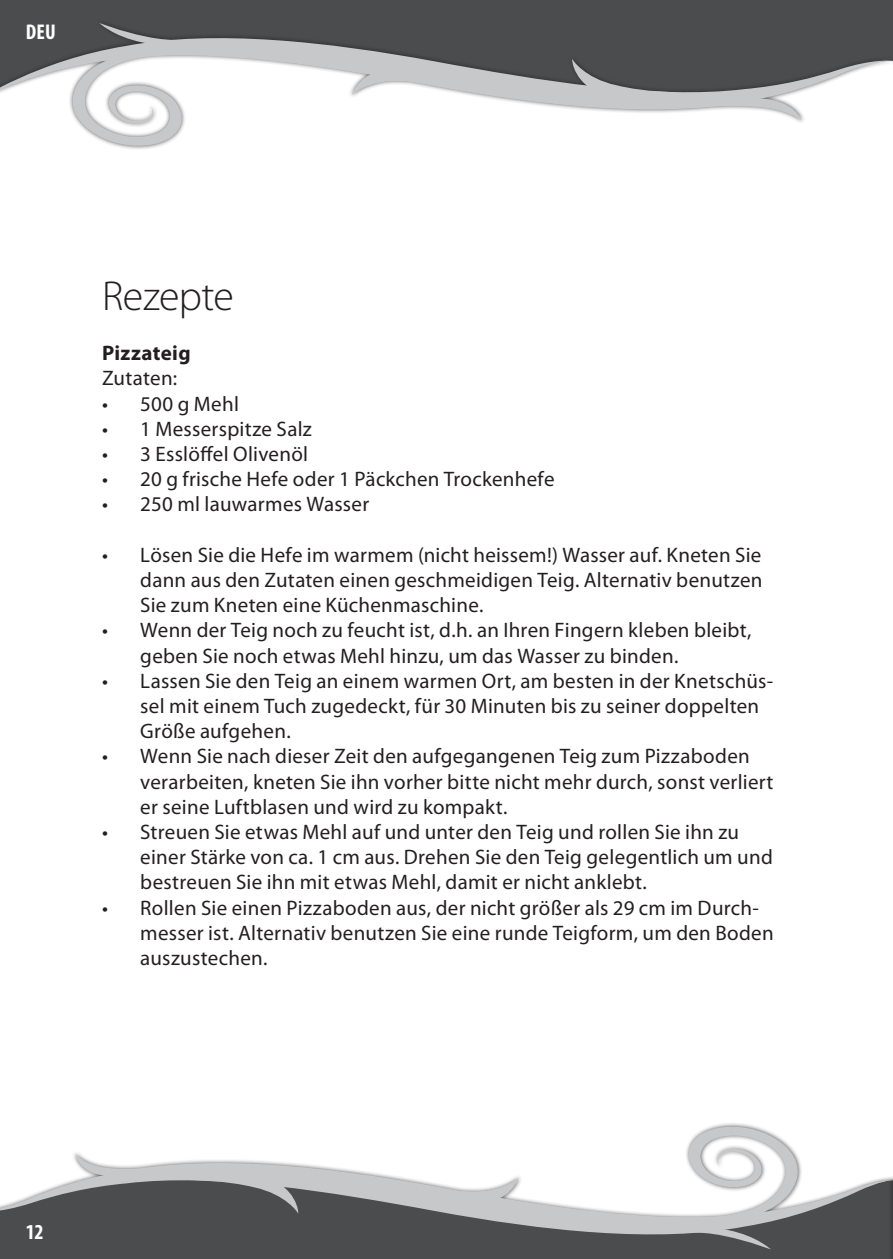
<style>
.page{position:relative;width:893px;height:1259px;background:#fff}
.page>*{position:absolute;margin:0;border:0;box-sizing:border-box;transform-origin:0 0}
.t1{font:300 42px "Myriad Pro";letter-spacing:-.015em;color:#231f20}
.t2{font:700 condensed 21.3px "Myriad Pro";color:#fff}
.t3{font:21px/25.2px "Myriad Pro";letter-spacing:.015em;color:#231f20}
.t4{font:700 21px "Myriad Pro";letter-spacing:.015em;color:#231f20}
</style>
<div class="page">
<div style="left:0;top:0;width:893px;height:19px;background:#4b4c4d"></div>
<div style="left:0;top:19px;width:893px;height:132px;background:#231f20;opacity:.75"></div>
<svg style="left:693px;top:119px;width:109px;height:2px"></svg>
<svg style="left:0;top:29px;width:893px;height:90px"></svg>
<svg style="left:70px;top:23px;width:152px;height:125px"></svg>
<div style="left:0;top:1243px;width:888px;height:16px;background:#4b4c4d"></div>
<svg style="left:0;top:1154px;width:888px;height:89px"></svg>
<svg style="left:648px;top:1124px;width:153px;height:126px"></svg>
<div style="left:888px;top:1122px;width:5px;height:137px;background:#231f20;opacity:.75"></div>
<svg style="left:892px;top:1154px;width:1px;height:105px"></svg>
<p class="t2" style="left:26px;top:19px;width:31px">DEU</p>
<h1 class="t1" style="left:102px;top:273px;width:133px">Rezepte</h1>
<p class="t4" style="left:102px;top:339px;width:90px">Pizzateig</p>
<p class="t3" style="left:102px;top:365px;width:76px">Zutaten:</p>
<p class="t3" style="left:102px;top:390px;width:138px">• 500 g Mehl</p>
<p class="t3" style="left:102px;top:416px;width:211px">• 1 Messerspitze Salz</p>
<p class="t3" style="left:102px;top:441px;width:208px">• 3 Esslöffel Olivenöl</p>
<p class="t3" style="left:102px;top:466px;width:454px">• 20 g frische Hefe oder 1 Päckchen Trockenhefe</p>
<p class="t3" style="left:102px;top:491px;width:269px">• 250 ml lauwarmes Wasser</p>
<p class="t3" style="left:140px;top:542px;width:624px;text-align:justify;text-indent:-38px">• Lösen Sie die Hefe im warmem (nicht heissem!) Wasser auf. Kneten Sie dann aus den Zutaten einen geschmeidigen Teig. Alternativ benutzen Sie zum Kneten eine Küchenmaschine.</p>
<p class="t3" style="left:140px;top:617px;width:613px;text-indent:-38px">• Wenn der Teig noch zu feucht ist, d.h. an Ihren Fingern kleben bleibt, geben Sie noch etwas Mehl hinzu, um das Wasser zu binden.</p>
<p class="t3" style="left:140px;top:668px;width:634px;text-indent:-38px">• Lassen Sie den Teig an einem warmen Ort, am besten in der Knetschüs&shy;sel mit einem Tuch zugedeckt, für 30 Minuten bis zu seiner doppelten<br>Größe aufgehen.</p>
<p class="t3" style="left:140px;top:743px;width:635px;text-indent:-38px">• Wenn Sie nach dieser Zeit den aufgegangenen Teig zum Pizzaboden verarbeiten, kneten Sie ihn vorher bitte nicht mehr durch, sonst verliert er seine Luftblasen und wird zu kompakt.</p>
<p class="t3" style="left:140px;top:819px;width:634px;text-indent:-38px">• Streuen Sie etwas Mehl auf und unter den Teig und rollen Sie ihn zu einer Stärke von ca. 1 cm aus. Drehen Sie den Teig gelegentlich um und bestreuen Sie ihn mit etwas Mehl, damit er nicht anklebt.</p>
<p class="t3" style="left:140px;top:894px;width:635px;text-indent:-38px">• Rollen Sie einen Pizzaboden aus, der nicht größer als 29 cm im Durch&shy;messer ist. Alternativ benutzen Sie eine runde Teigform, um den Boden auszustechen.</p>
<p class="t2" style="left:26px;top:1219px;width:19px">12</p>
</div>
